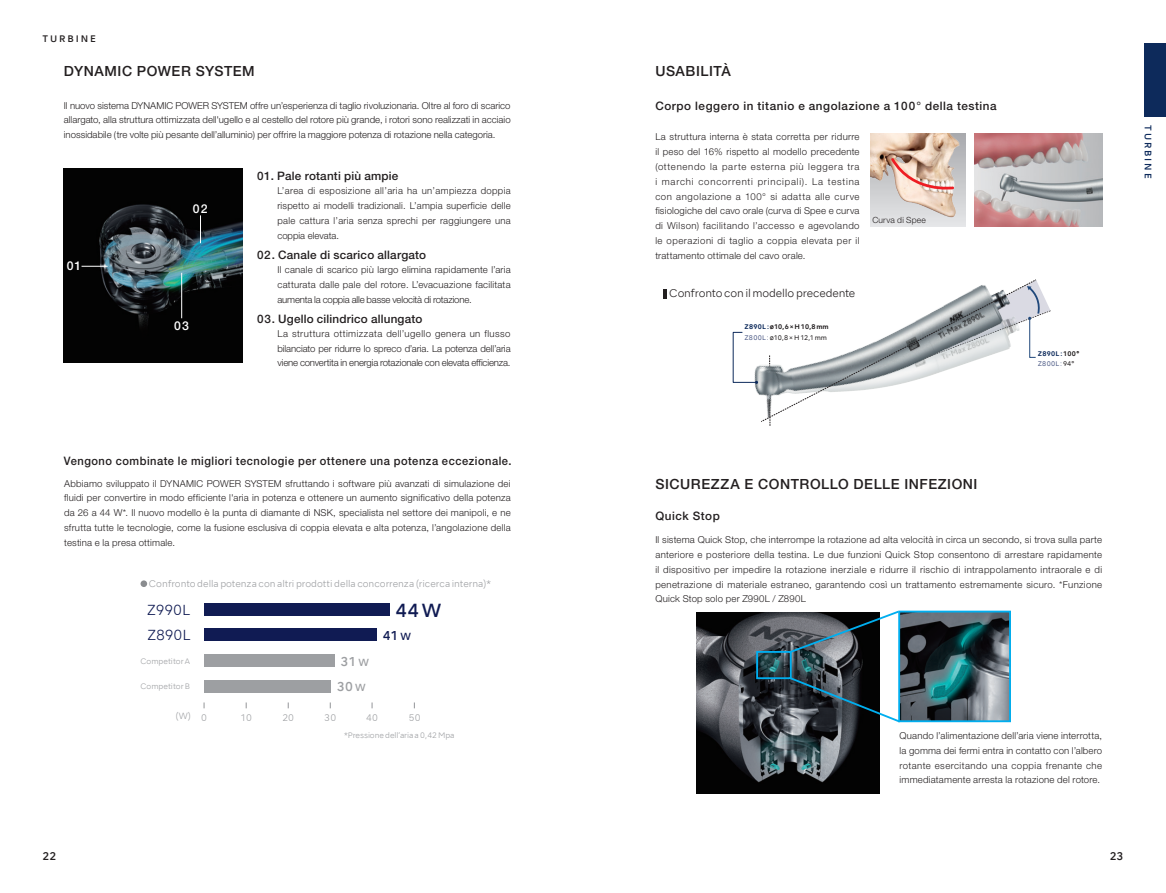
<style>
.page{position:relative;width:1166px;height:893px;background:#fff}
.page>*{position:absolute;margin:0;border:0;box-sizing:border-box;transform-origin:0 0}
.t1{font:500 18px "NSKTSRE";color:#101b53}
.t2{font:500 14.1px "Helvetica Neue";letter-spacing:.04em;color:#231f20}
.t3{font:300 13.8px/24.3px "NSKTSRE";letter-spacing:-.01em;color:#101b53}
.t4{font:500 12.15px "Helvetica Neue";color:#fff}
.t5{font:500 12.15px/25.3px "NSKTSRE";color:#9d9fa2;text-align:center}
.t6{font:500 12.15px "NSKTSRE";color:#101b53}
.t7{font:500 11.7px "Helvetica Neue";letter-spacing:.045em;color:#231f20;scale:.95 1}
.t8{font:500 11.7px "Helvetica Neue";letter-spacing:.045em;color:#231f20}
.t9{font:500 11.7px "Helvetica Neue";letter-spacing:.015em;color:#231f20}
.t10{font:500 11.7px "Helvetica Neue";letter-spacing:.02em;color:#231f20}
.t11{font:500 10.65px "NSKTSRE";color:#231f20}
.t12{font:300 10.5px "NSKTSRE";letter-spacing:-.015em;color:#231f20}
.t13{font:300 9.6px/14.9px "Helvetica Neue";letter-spacing:.02em;color:#231f20;text-align:justify}
.t14{font:300 9px "NSKTSRE";color:#9d9fa2}
.t15{font:500 9px "NSKTSRE";letter-spacing:.205em;color:#231f20}
.t16{font:500 9px "NSKTSRE";letter-spacing:.205em;color:#0d2a5b}
.t17{font:300 8.55px "Helvetica Neue";letter-spacing:.025em;color:#231f20}
.t18{font:300 8.55px "NSKTSRE";color:#9d9fa2}
.t19{font:300 7.5px "NSKTSRE";letter-spacing:-.005em;color:#9d9fa2}
.t20{font:700 6.45px/10.1px "NSKTSRE";letter-spacing:.025em;color:#231f20}
.t21{font:700 6.45px/10.1px "NSKTSRE";letter-spacing:.045em;color:#0d2a5b}
.s1{color:#0d2a5b}
.s2{font-weight:400;color:#525f89}
.s3{font-weight:400}
.s4{color:#231f20}
.s5{font-weight:400;color:#231f20}
.s6{font-size:9.75px}
.s7{font-size:9px}
</style>
<div class="page">
<img style="left:870px;top:133px;width:95px;height:94px">
<svg style="left:888px;top:156px;width:67px;height:37px;background:#dbb8aa"></svg>
<img style="left:696px;top:613px;width:183px;height:181px">
<img style="left:901px;top:614px;width:106px;height:105px">
<div style="left:898px;top:611px;width:112px;height:111px;border:2px solid #00aeef"></div>
<div style="left:756px;top:651px;width:35px;height:28px;border:2px solid #00aeef"></div>
<svg style="left:787px;top:610px;width:113px;height:44px"></svg>
<svg style="left:787px;top:676px;width:114px;height:48px;background:#4e5a62"></svg>
<img style="left:64px;top:169px;width:178px;height:193px">
<svg style="left:200px;top:215px;width:1px;height:28px"></svg>
<hr style="left:181px;top:273px;width:1px;height:45px;background:#fff">
<svg style="left:81px;top:266px;width:27px;height:1px"></svg>
<div style="left:204px;top:603px;width:185px;height:13px;background:#101b53"></div>
<div style="left:204px;top:654px;width:130px;height:13px;background:#9d9fa2"></div>
<div style="left:204px;top:629px;width:172px;height:12px;background:#101b53"></div>
<div style="left:204px;top:680px;width:126px;height:12px;background:#9d9fa2"></div>
<div style="left:140px;top:580px;width:7px;height:7px;background:#8a8c8f;border-radius:50%"></div>
<img style="left:974px;top:133px;width:127px;height:94px">
<svg style="left:732px;top:280px;width:318px;height:146px"></svg>
<svg style="left:663px;top:289px;width:3px;height:9px"></svg>
<div style="left:1144px;top:44px;width:21px;height:73px;background:#0d2a5b"></div>
<p class="t15" style="left:43px;top:32px;width:55px">TURBINE</p>
<h2 class="t2" style="left:64px;top:62px;width:192px">DYNAMIC POWER SYSTEM</h2>
<p class="t13" style="left:64px;top:98px;width:448px">Il nuovo sistema DYNAMIC POWER SYSTEM offre un’esperienza di taglio rivoluzionaria. Oltre al foro di scarico allargato, alla struttura ottimizzata dell'ugello e al cestello del rotore più grande, i rotori sono realizzati in acciaio inossidabile (tre volte più pesante dell’alluminio) per offrire la maggiore potenza di rotazione nella categoria.</p>
<p class="t9" style="left:257px;top:169px;width:143px">01. Pale rotanti più ampie</p>
<p class="t13" style="left:277px;top:183px;width:235px">L’area di esposizione all’aria ha un’ampiezza doppia rispetto ai modelli tradizionali. L’ampia superficie delle pale cattura l’aria senza sprechi per raggiungere una coppia elevata.</p>
<p class="t10" style="left:257px;top:248px;width:171px">02. Canale di scarico allargato</p>
<p class="t13" style="left:277px;top:262px;width:235px">Il canale di scarico più largo elimina rapidamente l’aria catturata dalle pale del rotore. L’evacuazione facilitata aumenta la coppia alle basse velocità di rotazione.</p>
<p class="t9" style="left:257px;top:311px;width:167px">03. Ugello cilindrico allungato</p>
<p class="t13" style="left:277px;top:326px;width:235px">La struttura ottimizzata dell’ugello genera un flusso bilanciato per ridurre lo spreco d’aria. La potenza dell’aria viene convertita in energia rotazionale con elevata efficienza.</p>
<p class="t4" style="left:193px;top:201px;width:16px">02</p>
<p class="t4" style="left:67px;top:259px;width:16px">01</p>
<p class="t4" style="left:174px;top:319px;width:16px">03</p>
<h2 class="t2" style="left:655px;top:62px;width:77px">USABILITÀ</h2>
<p class="t8" style="left:655px;top:99px;width:343px">Corpo leggero in titanio e angolazione a 100° della testina</p>
<p class="t13" style="left:655px;top:129px;width:206px">La struttura interna è stata corretta per ridurre il peso del 16% rispetto al modello precedente (ottenendo la parte esterna più leggera tra i marchi concorrenti principali). La testina con angolazione a 100° si adatta alle curve fisiologiche del cavo orale (curva di Spee e curva di Wilson) facilitando l’accesso e agevolando le operazioni di taglio a coppia elevata per il trattamento ottimale del cavo orale.</p>
<p class="t12" style="left:669px;top:286px;width:188px">Confronto con il modello precedente</p>
<p class="t20" style="left:744px;top:322px;width:86px"><span class="s1">Z890L :</span> ø10,6 × H 10,8 mm<br><span class="s2">Z800L :</span> <span class="s3">ø10,8 × H 12,1 mm</span></p>
<p class="t17" style="left:872px;top:215px;width:55px">Curva di Spee</p>
<p class="t21" style="left:1037px;top:348px;width:43px">Z890L : <span class="s4">100°<br></span><span class="s2">Z800L :</span> <span class="s5">94°</span></p>
<p class="t16" style="left:1153px;top:125px;width:55px;rotate:90deg">TURBINE</p>
<p class="t7" style="left:64px;top:454px;width:473px">Vengono combinate le migliori tecnologie per ottenere una potenza eccezionale.</p>
<p class="t13" style="left:64px;top:476px;width:448px">Abbiamo sviluppato il DYNAMIC POWER SYSTEM sfruttando i software più avanzati di simulazione dei fluidi per convertire in modo efficiente l'aria in potenza e ottenere un aumento significativo della potenza da 26 a 44 W*. Il nuovo modello è la punta di diamante di NSK, specialista nel settore dei manipoli, e ne sfrutta tutte le tecnologie, come la fusione esclusiva di coppia elevata e alta potenza, l’angolazione della testina e la presa ottimale.</p>
<p class="t14" style="left:149px;top:578px;width:343px">Confronto della potenza con altri prodotti della concorrenza (ricerca interna)*</p>
<h3 class="t3" style="left:147px;top:598px;width:45px">Z990L<br>Z890L</h3>
<p class="t19" style="left:140px;top:656px;width:51px">Competitor A</p>
<p class="t19" style="left:140px;top:681px;width:51px">Competitor B</p>
<h1 class="t1" style="left:395px;top:598px;width:48px">44 W</h1>
<p class="t6" style="left:383px;top:627px;width:30px">41 <span class="s6">W</span></p>
<p class="t5" style="left:337px;top:648px;width:34px">31 <span class="s6">W<br></span>30 <span class="s6">W</span></p>
<p class="t18" style="left:175px;top:710px;width:33px">(W) <span class="s7">0</span></p>
<p class="t14" style="left:240px;top:711px;width:13px">10</p>
<p class="t14" style="left:282px;top:711px;width:13px">20</p>
<p class="t14" style="left:324px;top:711px;width:13px">30</p>
<p class="t14" style="left:366px;top:711px;width:13px">40</p>
<p class="t14" style="left:409px;top:711px;width:13px">50</p>
<p class="t19" style="left:344px;top:730px;width:112px">*Pressione dell’aria a 0,42 Mpa</p>
<h2 class="t2" style="left:655px;top:476px;width:323px">SICUREZZA E CONTROLLO DELLE INFEZIONI</h2>
<p class="t8" style="left:655px;top:509px;width:66px">Quick Stop</p>
<p class="t13" style="left:655px;top:532px;width:448px">Il sistema Quick Stop, che interrompe la rotazione ad alta velocità in circa un secondo, si trova sulla parte anteriore e posteriore della testina. Le due funzioni Quick Stop consentono di arrestare rapidamente il dispositivo per impedire la rotazione inerziale e ridurre il rischio di intrappolamento intraorale e di penetrazione di materiale estraneo, garantendo così un trattamento estremamente sicuro. *Funzione Quick Stop solo per Z990L / Z890L</p>
<p class="t13" style="left:899px;top:728px;width:204px">Quando l’alimentazione dell’aria viene interrotta, la gomma dei fermi entra in contatto con l’albero rotante esercitando una coppia frenante che immediatamente arresta la rotazione del rotore.</p>
<p class="t11" style="left:43px;top:849px;width:15px">22</p>
<p class="t11" style="left:1109px;top:849px;width:15px">23</p>
</div>
